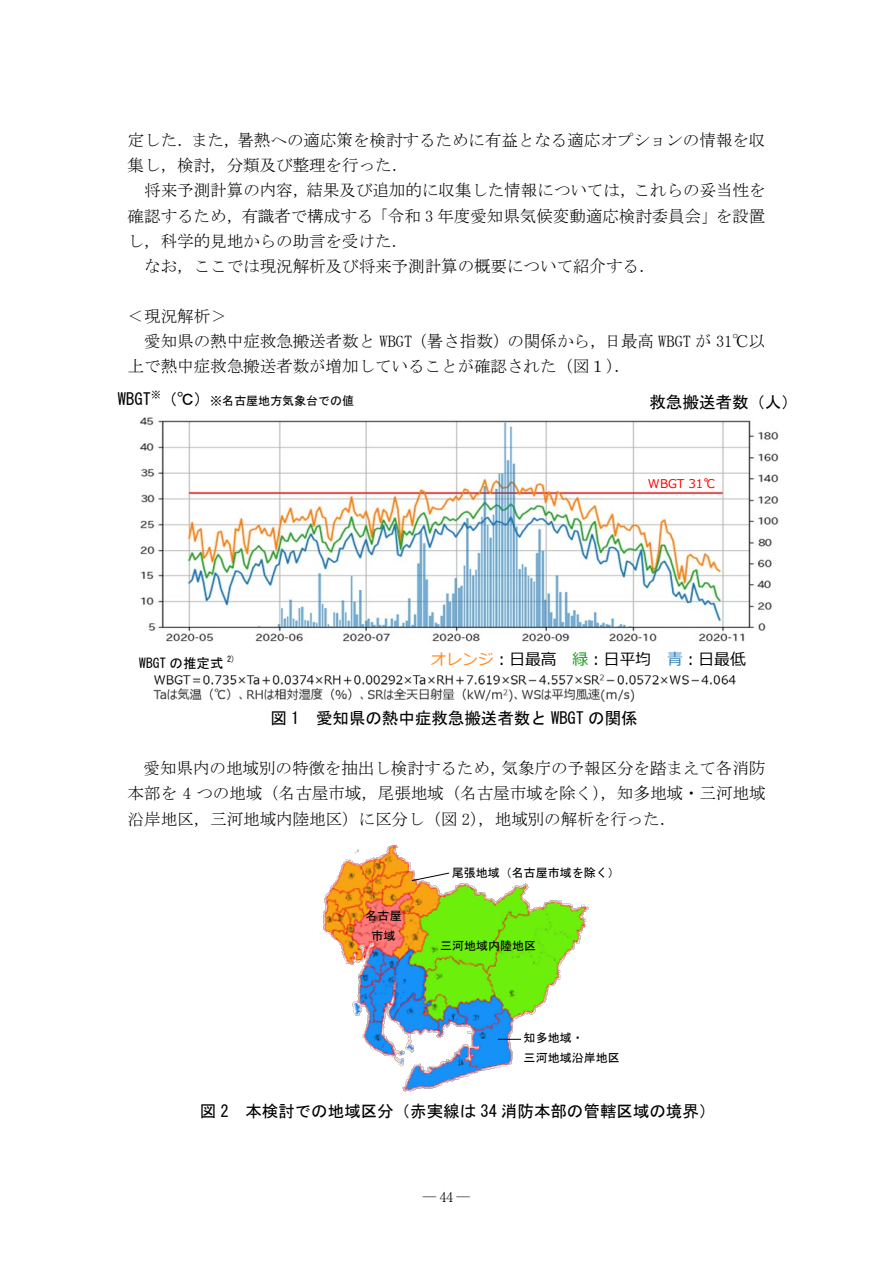
<style>
.page{position:relative;width:893px;height:1263px;background:#fff}
.page>*{position:absolute;margin:0;border:0;box-sizing:border-box;transform-origin:0 0}
.t1{font:16.5px/25.2px "MS Mincho";color:#000}
.t2{font:16.5px "MS Gothic";color:#000}
.t3{font:15.9px "Meiryo";color:#000}
.t4{font:13.5px "MS Gothic";color:#000}
.t5{font:300 13.5px "Ryumin Pro";color:#000}
.t6{font:12px/19.5px "MS Gothic";color:#000;text-align:center}
.t7{font:12px "Meiryo";letter-spacing:-.005em;color:#f00}
.s1{font-size:16.5px}
.s2{color:#ff8e28}
.s3{color:#269d26}
.s4{color:#2c7fb8}
</style>
<div class="page">
<img style="left:323px;top:845px;width:266px;height:247px">
<img style="left:452px;top:862px;width:137px;height:24px">
<img style="left:440px;top:934px;width:149px;height:24px">
<img style="left:366px;top:905px;width:59px;height:44px">
<svg style="left:411px;top:872px;width:39px;height:9px"></svg>
<img style="left:524px;top:1026px;width:65px;height:46px">
<svg style="left:498px;top:1039px;width:23px;height:1px"></svg>
<img style="left:141px;top:417px;width:637px;height:225px">
<img style="left:153px;top:674px;width:583px;height:28px">
<p class="t1" style="left:128px;top:128px;width:639px">定した．また，暑熱への適応策を検討するために有益となる適応オプションの情報を収集し，検討，分類及び整理を行った．</p>
<p class="t1" style="left:144px;top:178px;width:623px">将来予測計算の内容，結果及び追加的に収集した情報については，これらの妥当性を</p>
<p class="t1" style="left:128px;top:203px;width:639px">確認するため，有識者で構成する「令和 3 年度愛知県気候変動適応検討委員会」を設置</p>
<p class="t1" style="left:128px;top:228px;width:282px">し，科学的見地からの助言を受けた．</p>
<p class="t1" style="left:144px;top:253px;width:513px">なお，ここでは現況解析及び将来予測計算の概要について紹介する．</p>
<p class="t1" style="left:128px;top:303px;width:101px">＜現況解析＞</p>
<p class="t1" style="left:144px;top:328px;width:623px">愛知県の熱中症救急搬送者数と WBGT（暑さ指数）の関係から，日最高 WBGT が 31℃以</p>
<p class="t1" style="left:128px;top:354px;width:505px">上で熱中症救急搬送者数が増加していることが確認された（図１）．</p>
<p class="t6" style="left:118px;top:391px;width:238px"><span class="s1">WBGT</span><sup>※</sup><span class="s1">（℃）</span>※名古屋地方気象台での値</p>
<p class="t2" style="left:649px;top:394px;width:150px">救急搬送者数（人）</p>
<p class="t7" style="left:648px;top:475px;width:69px">WBGT 31℃</p>
<p class="t4" style="left:139px;top:656px;width:98px">WBGT の推定式 <sup>2)</sup></p>
<p class="t3" style="left:431px;top:648px;width:317px"><span class="s2">オレンジ</span>：日最高 <span class="s3">緑</span>：日平均 <span class="s4">青</span>：日最低</p>
<p class="t2" style="left:271px;top:710px;width:369px">図 1 愛知県の熱中症救急搬送者数と WBGT の関係</p>
<p class="t1" style="left:128px;top:755px;width:639px;text-align:justify;text-indent:16px">愛知県内の地域別の特徴を抽出し検討するため，気象庁の予報区分を踏まえて各消防本部を 4 つの地域（名古屋市域，尾張地域（名古屋市域を除く），知多地域・三河地域沿岸地区，三河地域内陸地区）に区分し（図 2），地域別の解析を行った．</p>
<p class="t6" style="left:366px;top:906px;width:38px">名古屋市域</p>
<p class="t6" style="left:452px;top:863px;width:170px">尾張地域（名古屋市域を除く）</p>
<p class="t6" style="left:440px;top:936px;width:98px">三河地域内陸地区</p>
<p class="t6" style="left:524px;top:1028px;width:98px;text-align:left">知多地域・<br>三河地域沿岸地区</p>
<p class="t2" style="left:200px;top:1102px;width:517px">図 2 本検討での地域区分（赤実線は 34 消防本部の管轄区域の境界）</p>
<p class="t5" style="left:423px;top:1186px;width:49px">─44─</p>
</div>
